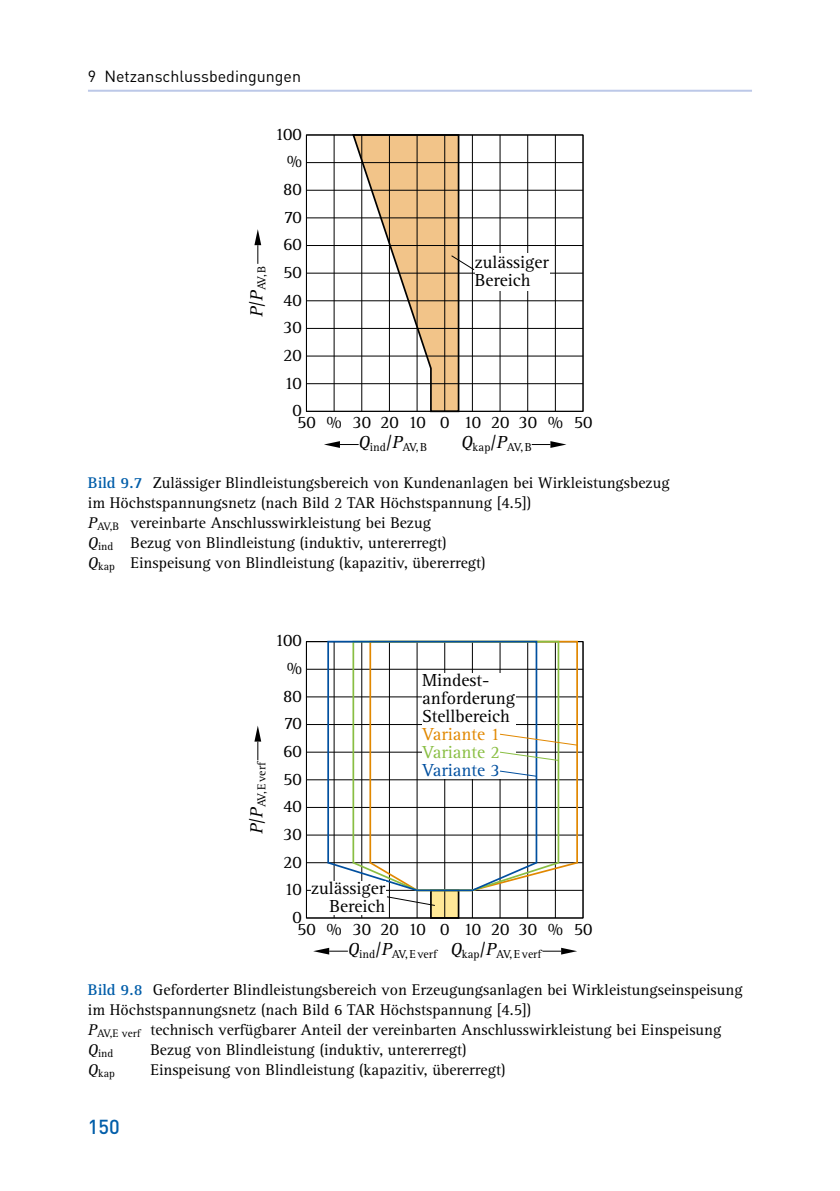
<style>
.page{position:relative;width:840px;height:1191px;background:#fff}
.page>*{position:absolute;margin:0;border:0;box-sizing:border-box;transform-origin:0 0}
.t1{font:500 20px "DIN Pro";color:#005da9}
.t2{font:18px/27.6px "Rotis Serif Pro";color:#000;text-align:justify}
.t3{font:18px "Rotis Serif Pro";color:#e18800}
.t4{font:18px "Rotis Serif Pro";color:#89be42}
.t5{font:18px "Rotis Serif Pro";color:#004f9f}
.t6{font:16px/20px "Rotis Serif Pro";color:#000}
.t7{font:16px "DIN Pro";color:#000}
.t8{font:11.8px "Rotis Serif Pro";color:#000}
.t9{font:11.2px "Rotis Serif Pro";color:#000}
.s1{font-weight:700;color:#005da9}
.s2{font-style:italic}
</style>
<div class="page">
<hr style="left:88px;top:90px;width:663px;height:2px;background:#bcc8e8">
<hr style="left:306px;top:135px;width:1px;height:276px;background:#000">
<hr style="left:333px;top:135px;width:1px;height:276px;background:#000">
<hr style="left:499px;top:135px;width:1px;height:276px;background:#000">
<hr style="left:527px;top:135px;width:1px;height:276px;background:#000">
<hr style="left:554px;top:135px;width:1px;height:276px;background:#000">
<hr style="left:582px;top:135px;width:1px;height:276px;background:#000">
<hr style="left:306px;top:245px;width:276px;height:1px;background:#000">
<hr style="left:306px;top:273px;width:276px;height:1px;background:#000">
<hr style="left:306px;top:217px;width:276px;height:1px;background:#000">
<hr style="left:306px;top:190px;width:276px;height:1px;background:#000">
<hr style="left:306px;top:162px;width:276px;height:1px;background:#000">
<hr style="left:306px;top:135px;width:276px;height:1px;background:#000">
<hr style="left:306px;top:328px;width:276px;height:1px;background:#000">
<hr style="left:306px;top:356px;width:276px;height:1px;background:#000">
<hr style="left:306px;top:300px;width:276px;height:1px;background:#000">
<hr style="left:306px;top:383px;width:276px;height:1px;background:#000">
<hr style="left:306px;top:411px;width:276px;height:1px;background:#000">
<svg style="left:254px;top:229px;width:7px;height:35px"></svg>
<svg style="left:531px;top:441px;width:35px;height:7px"></svg>
<svg style="left:324px;top:441px;width:34px;height:7px"></svg>
<svg style="left:351px;top:134px;width:123px;height:279px"></svg>
<div style="left:474px;top:253px;width:75px;height:38px;background:#fff"></div>
<div style="left:430px;top:890px;width:28px;height:28px;background:#ffe897"></div>
<hr style="left:306px;top:641px;width:1px;height:277px;background:#000">
<hr style="left:333px;top:641px;width:1px;height:277px;background:#000">
<hr style="left:361px;top:641px;width:1px;height:277px;background:#000">
<hr style="left:389px;top:641px;width:1px;height:277px;background:#000">
<hr style="left:416px;top:641px;width:1px;height:277px;background:#000">
<hr style="left:444px;top:641px;width:1px;height:277px;background:#000">
<hr style="left:472px;top:641px;width:1px;height:277px;background:#000">
<hr style="left:499px;top:641px;width:1px;height:277px;background:#000">
<hr style="left:527px;top:641px;width:1px;height:277px;background:#000">
<hr style="left:554px;top:641px;width:1px;height:277px;background:#000">
<hr style="left:582px;top:641px;width:1px;height:277px;background:#000">
<hr style="left:306px;top:752px;width:276px;height:1px;background:#000">
<hr style="left:306px;top:779px;width:276px;height:1px;background:#000">
<hr style="left:306px;top:724px;width:276px;height:1px;background:#000">
<hr style="left:306px;top:696px;width:276px;height:1px;background:#000">
<hr style="left:306px;top:669px;width:276px;height:1px;background:#000">
<hr style="left:306px;top:641px;width:276px;height:1px;background:#000">
<hr style="left:306px;top:834px;width:276px;height:1px;background:#000">
<hr style="left:306px;top:862px;width:276px;height:1px;background:#000">
<hr style="left:306px;top:807px;width:276px;height:1px;background:#000">
<hr style="left:306px;top:890px;width:276px;height:1px;background:#000">
<hr style="left:306px;top:917px;width:276px;height:1px;background:#000">
<div style="left:430px;top:889px;width:29px;height:29px;border:2px solid #000"></div>
<svg style="left:560px;top:640px;width:18px;height:251px"></svg>
<svg style="left:538px;top:640px;width:22px;height:252px"></svg>
<svg style="left:326px;top:640px;width:212px;height:252px"></svg>
<svg style="left:254px;top:726px;width:7px;height:34px"></svg>
<svg style="left:542px;top:947px;width:35px;height:7px"></svg>
<svg style="left:313px;top:947px;width:35px;height:7px"></svg>
<div style="left:311px;top:881px;width:74px;height:33px;background:#fff"></div>
<div style="left:421px;top:673px;width:94px;height:105px;background:#fff"></div>
<svg style="left:387px;top:896px;width:48px;height:10px"></svg>
<svg style="left:500px;top:770px;width:36px;height:7px"></svg>
<svg style="left:500px;top:751px;width:58px;height:10px"></svg>
<svg style="left:500px;top:733px;width:77px;height:12px"></svg>
<p class="t7" style="left:88px;top:64px;width:214px">9 Netzanschlussbedingungen</p>
<p class="t2" style="left:274px;top:120px;width:29px">100</p>
<p class="t2" style="left:287px;top:148px;width:16px">%</p>
<p class="t2" style="left:283px;top:175px;width:20px">80</p>
<p class="t2" style="left:284px;top:203px;width:19px">70</p>
<p class="t8" style="left:254px;top:317px;width:53px;rotate:-90deg"><sup>P</sup><sup>/</sup><sup>P</sup>AV, B</p>
<p class="t2" style="left:283px;top:230px;width:20px">60</p>
<p class="t2" style="left:283px;top:258px;width:20px">50</p>
<p class="t2" style="left:283px;top:286px;width:20px">40</p>
<p class="t2" style="left:283px;top:313px;width:20px">30<br>20<br>10</p>
<p class="t2" style="left:474px;top:253px;width:76px;line-height:18px">zulässiger<br>Bereich</p>
<p class="t2" style="left:292px;top:396px;width:11px">0</p>
<p class="t2" style="left:297px;top:408px;width:296px">50 % 302010 0 102030 %50</p>
<p class="t8" style="left:358px;top:440px;width:70px"><sup>Q</sup>ind<sup>/</sup><sup>P</sup>AV,B</p>
<p class="t8" style="left:461px;top:440px;width:72px"><sup>Q</sup>kap<sup>/</sup><sup>P</sup>AV,B</p>
<p class="t6" style="left:88px;top:472px;width:583px"><span class="s1">Bild 9.7</span> Zulässiger Blindleistungsbereich von Kundenanlagen bei Wirkleistungsbezug im Höchstspannungsnetz (nach Bild 2 TAR Höchstspannung [4.5])<br><span class="s2">P</span><sub>AV,B</sub> vereinbarte Anschlusswirkleistung bei Bezug<br><span class="s2">Q</span><sub>ind</sub> Bezug von Blindleistung (induktiv, untererregt)<br><span class="s2">Q</span><sub>kap</sub> Einspeisung von Blindleistung (kapazitiv, übererregt)</p>
<p class="t8" style="left:254px;top:834px;width:74px;rotate:-90deg"><sup>P</sup><sup>/</sup><sup>P</sup>AV,Everf</p>
<p class="t2" style="left:274px;top:626px;width:29px">100</p>
<p class="t2" style="left:287px;top:654px;width:16px">%</p>
<p class="t2" style="left:283px;top:682px;width:20px">80</p>
<p class="t2" style="left:284px;top:709px;width:19px">70</p>
<p class="t2" style="left:283px;top:737px;width:20px">60</p>
<p class="t2" style="left:283px;top:765px;width:20px">50</p>
<p class="t2" style="left:283px;top:792px;width:20px">40</p>
<p class="t2" style="left:422px;top:670px;width:95px;line-height:18px;text-align:left">Mindest&shy;anforderung<br>Stellbereich</p>
<p class="t3" style="left:422px;top:723px;width:79px">Variante 1</p>
<p class="t4" style="left:422px;top:741px;width:79px">Variante 2</p>
<p class="t5" style="left:422px;top:759px;width:79px">Variante 3</p>
<p class="t2" style="left:283px;top:820px;width:20px">30<br>20<br>10</p>
<p class="t2" style="left:311px;top:879px;width:76px;line-height:18px;text-align:right">zulässiger<br>Bereich</p>
<p class="t2" style="left:292px;top:903px;width:11px">0</p>
<p class="t2" style="left:297px;top:915px;width:130px">50 % 30 20 10</p>
<p class="t2" style="left:440px;top:915px;width:154px">0 102030 % 50</p>
<p class="t8" style="left:348px;top:946px;width:195px"><sup>Q</sup>ind<sup>/</sup><sup>P</sup>AV,Everf <sup>Q</sup>kap<sup>/</sup><sup>P</sup>AV,Everf</p>
<p class="t6" style="left:88px;top:979px;width:656px"><span class="s1">Bild 9.8</span> Geforderter Blindleistungsbereich von Erzeugungsanlagen bei Wirkleistungseinspeisung im Höchstspannungsnetz (nach Bild 6 TAR Höchstspannung [4.5])<br><span class="s2">P</span><sub>AV,E</sub> <sub>verf</sub> technisch verfügbarer Anteil der vereinbarten Anschlusswirkleistung bei Einspeisung</p>
<p class="t9" style="left:88px;top:1046px;width:27px"><sup>Q</sup>ind</p>
<p class="t6" style="left:150px;top:1039px;width:317px">Bezug von Blindleistung (induktiv, untererregt)</p>
<p class="t9" style="left:88px;top:1066px;width:28px"><sup>Q</sup>kap</p>
<p class="t6" style="left:150px;top:1059px;width:356px">Einspeisung von Blindleistung (kapazitiv, übererregt)</p>
<p class="t1" style="left:88px;top:1111px;width:33px">150</p>
</div>
